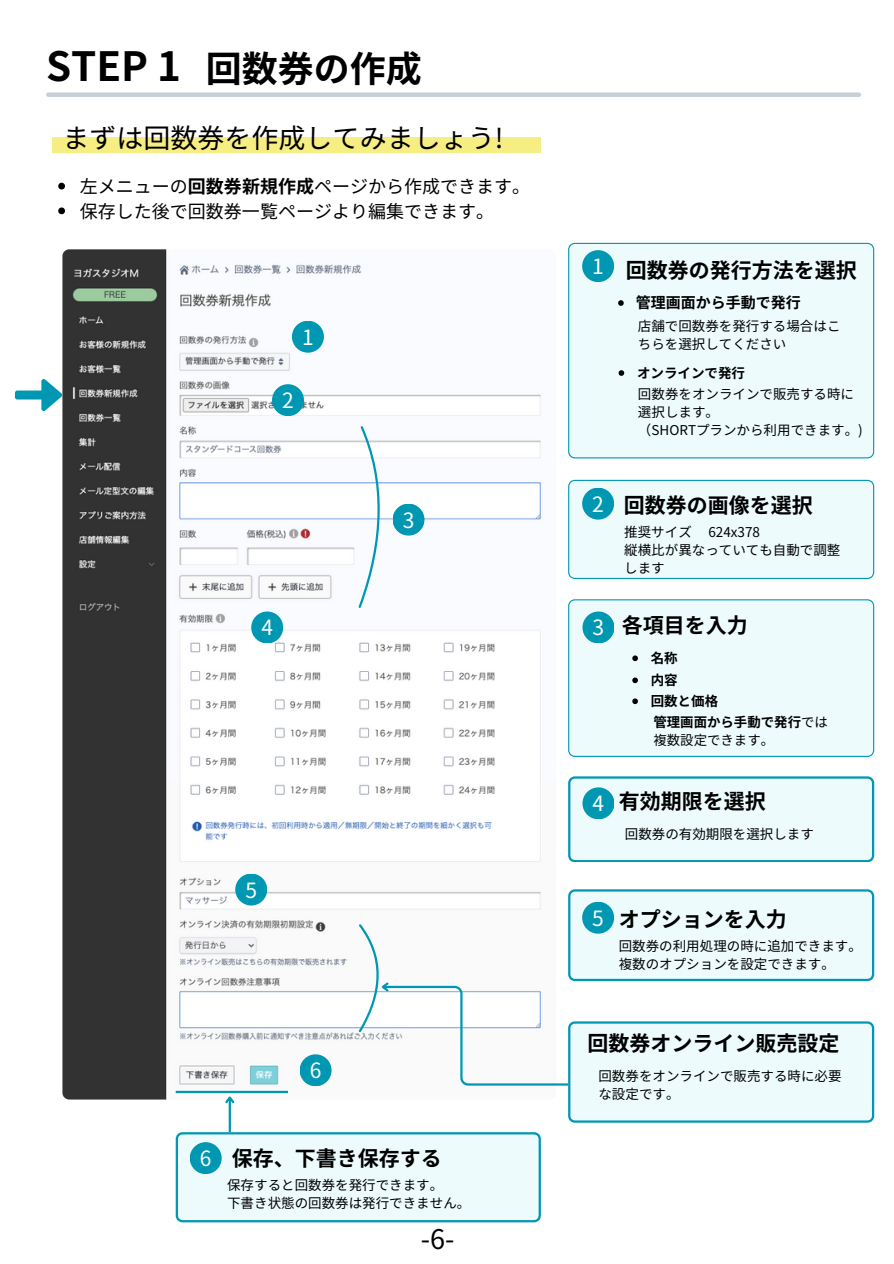
<style>
.page{position:relative;width:894px;height:1264px;background:#fff}
.page>*{position:absolute;margin:0;border:0;box-sizing:border-box;transform-origin:0 0}
.t1{font:700 40.35px "Noto Sans JP";color:#000}
.t2{font:700 36px "Noto Sans JP";color:#000}
.t3{font:27px "Noto Sans JP";color:#000}
.t4{font:700 21px "Noto Sans JP";color:#000}
.t5{font:21px "Noto Sans JP";color:#fff}
.t6{font:18px "Noto Sans JP";color:#000}
.t7{font:700 15px "Noto Sans JP";color:#000}
.t8{font:13.5px/18px "Noto Sans JP";color:#000}
.t9{font:700 13.5px "Noto Sans JP";color:#000}
.t10{font:700 13.35px "Noto Sans JP";color:#000}
.t11{font:13.35px "Noto Sans JP";color:#000}
.s1{font-weight:700}
.s2{font-weight:400}
</style>
<div class="page">
<img style="left:62px;top:249px;width:479px;height:850px">
<div style="left:568px;top:243px;width:306px;height:215px;background:#edfbfd"></div>
<div style="left:568px;top:480px;width:306px;height:99px;background:#edfbfd"></div>
<div style="left:568px;top:599px;width:306px;height:157px;background:#edfbfd"></div>
<div style="left:48px;top:92px;width:810px;height:5px;background:#c8d0d7"></div>
<svg style="left:568px;top:776px;width:306px;height:86px;background:#def4f8"></svg>
<svg style="left:357px;top:424px;width:28px;height:186px"></svg>
<svg style="left:176px;top:889px;width:698px;height:333px"></svg>
<hr style="left:176px;top:1090px;width:112px;height:3px;background:#0097b2">
<svg style="left:15px;top:379px;width:47px;height:32px"></svg>
<div style="left:52px;top:137px;width:488px;height:16px;background:#f6ee82"></div>
<svg style="left:618px;top:370px;width:6px;height:6px"></svg>
<svg style="left:632px;top:677px;width:5px;height:6px"></svg>
<svg style="left:632px;top:698px;width:5px;height:6px"></svg>
<svg style="left:618px;top:300px;width:5px;height:6px"></svg>
<svg style="left:58px;top:183px;width:7px;height:6px"></svg>
<svg style="left:58px;top:207px;width:7px;height:7px"></svg>
<svg style="left:632px;top:655px;width:5px;height:6px"></svg>
<div style="left:292px;top:321px;width:32px;height:32px;background:#0097b2;border-radius:50%"></div>
<div style="left:272px;top:384px;width:32px;height:32px;background:#0097b2;border-radius:50%"></div>
<div style="left:392px;top:503px;width:32px;height:32px;background:#0097b2;border-radius:50%"></div>
<div style="left:251px;top:611px;width:32px;height:32px;background:#0097b2;border-radius:50%"></div>
<div style="left:235px;top:873px;width:32px;height:32px;background:#0097b2;border-radius:50%"></div>
<div style="left:299px;top:1054px;width:32px;height:32px;background:#0097b2;border-radius:50%"></div>
<div style="left:582px;top:250px;width:32px;height:32px;background:#0097b2;border-radius:50%"></div>
<div style="left:582px;top:487px;width:32px;height:32px;background:#0097b2;border-radius:50%"></div>
<div style="left:582px;top:611px;width:32px;height:32px;background:#0097b2;border-radius:50%"></div>
<div style="left:582px;top:787px;width:32px;height:32px;background:#0097b2;border-radius:50%"></div>
<div style="left:582px;top:901px;width:32px;height:32px;background:#0097b2;border-radius:50%"></div>
<div style="left:190px;top:1142px;width:32px;height:32px;background:#0097b2;border-radius:50%"></div>
<h2 class="t1" style="left:46px;top:34px;width:136px">STEP 1</h2>
<h3 class="t2" style="left:206px;top:40px;width:218px">回数券の作成</h3>
<p class="t3" style="left:62px;top:116px;width:442px">まずは回数券を作成してみましょう!</p>
<p class="t6" style="left:80px;top:172px;width:452px">左メニューの<span class="s1">回数券新規作成</span>ページから作成できます。</p>
<h4 class="t6" style="left:80px;top:197px;width:416px">保存した後で回数券一覧ページより編集できます。</h4>
<p class="t5" style="left:302px;top:320px;width:13px">1</p>
<p class="t5" style="left:282px;top:384px;width:13px">2</p>
<h4 class="t5" style="left:261px;top:611px;width:13px">4</h4>
<p class="t5" style="left:402px;top:503px;width:13px">3</p>
<p class="t5" style="left:245px;top:873px;width:13px">5</p>
<p class="t5" style="left:310px;top:1053px;width:13px">6</p>
<p class="t5" style="left:200px;top:1141px;width:13px">6</p>
<p class="t4" style="left:232px;top:1141px;width:211px">保存、下書き保存する</p>
<p class="t8" style="left:227px;top:1175px;width:218px">保存すると回数券を発行できます。</p>
<p class="t8" style="left:227px;top:1193px;width:245px">下書き状態の回数券は発行できません。</p>
<p class="t3" style="left:421px;top:1217px;width:35px">-6-</p>
<h4 class="t5" style="left:592px;top:250px;width:13px">1</h4>
<p class="t4" style="left:625px;top:254px;width:232px">回数券の発行方法を選択</p>
<p class="t7" style="left:635px;top:291px;width:166px">管理画面から手動で発行</p>
<p class="t8" style="left:637px;top:316px;width:204px">店舗で回数券を発行する場合はこちらを選択してください</p>
<p class="t9" style="left:637px;top:362px;width:109px">オンラインで発行</p>
<p class="t8" style="left:637px;top:384px;width:226px">回数券をオンラインで販売する時に選択します。<br>（SHORTプランから利用できます。)</p>
<p class="t5" style="left:592px;top:487px;width:13px">2</p>
<p class="t5" style="left:592px;top:611px;width:13px">3</p>
<p class="t4" style="left:623px;top:488px;width:190px">回数券の画像を選択</p>
<p class="t8" style="left:624px;top:522px;width:137px">推奨サイズ 624x378</p>
<p class="t8" style="left:624px;top:540px;width:218px">縦横比が異なっていても自動で調整します</p>
<h6 class="t4" style="left:621px;top:608px;width:125px">各項目を入力</h6>
<p class="t9" style="left:650px;top:669px;width:29px">内容</p>
<p class="t9" style="left:650px;top:690px;width:69px">回数と価格</p>
<p class="t9" style="left:650px;top:647px;width:29px">名称</p>
<h4 class="t10" style="left:653px;top:711px;width:176px">管理画面から手動で発行<span class="s2">では</span></h4>
<p class="t11" style="left:653px;top:729px;width:122px">複数設定できます。</p>
<p class="t5" style="left:592px;top:787px;width:13px">4</p>
<p class="t4" style="left:618px;top:784px;width:148px">有効期限を選択</p>
<h4 class="t8" style="left:624px;top:824px;width:191px">回数券の有効期限を選択します</h4>
<h4 class="t5" style="left:592px;top:901px;width:13px">5</h4>
<h4 class="t4" style="left:618px;top:902px;width:167px">オプションを入力</h4>
<p class="t8" style="left:618px;top:936px;width:245px">回数券の利用処理の時に追加できます。</p>
<p class="t8" style="left:618px;top:954px;width:218px">複数のオプションを設定できます。</p>
<p class="t4" style="left:587px;top:1026px;width:253px">回数券オンライン販売設定</p>
<p class="t8" style="left:598px;top:1066px;width:245px">回数券をオンラインで販売する時に必要な設定です。</p>
</div>
